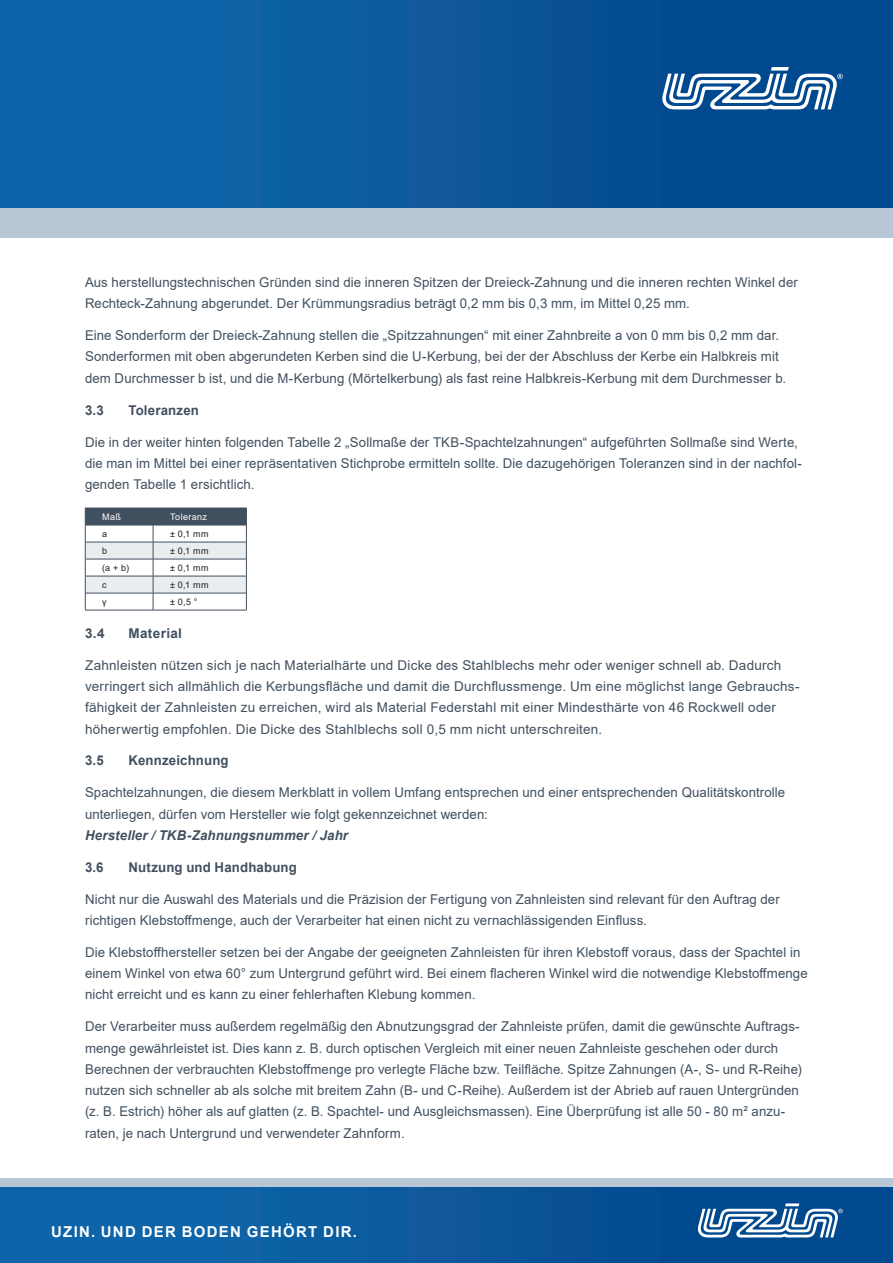
<style>
.page{position:relative;width:893px;height:1263px;background:#fff}
.page>*{position:absolute;margin:0;border:0;box-sizing:border-box;transform-origin:0 0}
.t1{font:700 15px "Arial";letter-spacing:.085em;color:#fff}
.BU_Links_VERSAL{font:13.5px/21.3px "Arial";letter-spacing:.01em;color:#41505f}
.BU_Links_VERSAL-2{font:700 13.5px "Arial";letter-spacing:.015em;color:#41505f}
.BU_Links_VERSAL-3{font:9px "Arial";letter-spacing:.04em;color:#231f20}
.BU_Links_VERSAL-4{font:9px "Arial";letter-spacing:.04em;color:#fff}
.s1{font-weight:700;font-style:italic}
</style>
<div class="page">
<div style="left:0;top:1186px;width:893px;height:77px;background:linear-gradient(to right,#1269ad,#01448a)"></div>
<div style="left:0;top:1178px;width:893px;height:8px;background:#b8c6d6"></div>
<div style="left:0;top:0;width:893px;height:208px;background:linear-gradient(to right,#1269ad,#01448a)"></div>
<div style="left:0;top:208px;width:893px;height:30px;background:#b8c6d6"></div>
<svg style="left:698px;top:1203px;width:145px;height:34px"></svg>
<svg style="left:662px;top:67px;width:181px;height:42px"></svg>
<svg style="left:85px;top:508px;width:162px;height:102px"></svg>
<hr style="left:85px;top:610px;width:68px;height:1px;background:#41505f">
<hr style="left:153px;top:610px;width:94px;height:1px;background:#41505f">
<p class="BU_Links_VERSAL" style="left:85px;top:272px;width:714px">Aus herstellungstechnischen Gründen sind die inneren Spitzen der Dreieck-Zahnung und die inneren rechten Winkel der<br>Rechteck-Zahnung abgerundet. Der Krümmungsradius beträgt 0,2 mm bis 0,3 mm, im Mittel 0,25 mm.</p>
<p class="BU_Links_VERSAL" style="left:85px;top:325px;width:703px">Eine Sonderform der Dreieck-Zahnung stellen die „Spitzzahnungen“ mit einer Zahnbreite a von 0 mm bis 0,2 mm dar.<br>Sonderformen mit oben abgerundeten Kerben sind die U-Kerbung, bei der der Abschluss der Kerbe ein Halbkreis mit dem Durchmesser b ist, und die M-Kerbung (Mörtelkerbung) als fast reine Halbkreis-Kerbung mit dem Durchmesser b.</p>
<p class="BU_Links_VERSAL-2" style="left:85px;top:400px;width:20px">3.3</p>
<p class="BU_Links_VERSAL-2" style="left:129px;top:400px;width:72px">Toleranzen</p>
<p class="BU_Links_VERSAL" style="left:85px;top:431px;width:718px">Die in der weiter hinten folgenden Tabelle 2 „Sollmaße der TKB-Spachtelzahnungen“ aufgeführten Sollmaße sind Werte, die man im Mittel bei einer repräsentativen Stichprobe ermitteln sollte. Die dazugehörigen Toleranzen sind in der nachfol&shy;genden Tabelle 1 ersichtlich.</p>
<p class="BU_Links_VERSAL-4" style="left:102px;top:510px;width:20px">Maß</p>
<p class="BU_Links_VERSAL-4" style="left:170px;top:510px;width:38px">Toleranz</p>
<p class="BU_Links_VERSAL-3" style="left:102px;top:527px;width:7px">a</p>
<p class="BU_Links_VERSAL-3" style="left:170px;top:527px;width:40px">± 0,1 mm</p>
<p class="BU_Links_VERSAL-3" style="left:102px;top:544px;width:7px">b</p>
<p class="BU_Links_VERSAL-3" style="left:170px;top:544px;width:40px">± 0,1 mm</p>
<p class="BU_Links_VERSAL-3" style="left:102px;top:561px;width:28px">(a + b)</p>
<p class="BU_Links_VERSAL-3" style="left:170px;top:561px;width:40px">± 0,1 mm</p>
<p class="BU_Links_VERSAL-3" style="left:102px;top:578px;width:6px">c</p>
<p class="BU_Links_VERSAL-3" style="left:170px;top:578px;width:40px">± 0,1 mm</p>
<p class="BU_Links_VERSAL-3" style="left:102px;top:595px;width:6px">γ</p>
<p class="BU_Links_VERSAL-3" style="left:170px;top:595px;width:29px">± 0,5 °</p>
<p class="BU_Links_VERSAL-2" style="left:85px;top:624px;width:21px">3.4</p>
<p class="BU_Links_VERSAL-2" style="left:129px;top:624px;width:55px">Material</p>
<p class="BU_Links_VERSAL" style="left:85px;top:654px;width:716px">Zahnleisten nützen sich je nach Materialhärte und Dicke des Stahlblechs mehr oder weniger schnell ab. Dadurch verringert sich allmählich die Kerbungsfläche und damit die Durchflussmenge. Um eine möglichst lange Gebrauchs&shy;fähigkeit der Zahnleisten zu erreichen, wird als Material Federstahl mit einer Mindesthärte von 46 Rockwell oder höherwertig empfohlen. Die Dicke des Stahlblechs soll 0,5 mm nicht unterschreiten.</p>
<p class="BU_Links_VERSAL-2" style="left:85px;top:751px;width:20px">3.5</p>
<p class="BU_Links_VERSAL-2" style="left:129px;top:751px;width:102px">Kennzeichnung</p>
<p class="BU_Links_VERSAL" style="left:85px;top:782px;width:702px">Spachtelzahnungen, die diesem Merkblatt in vollem Umfang entsprechen und einer entsprechenden Qualitätskontrolle unterliegen, dürfen vom Hersteller wie folgt gekennzeichnet werden:<br><span class="s1">Hersteller / TKB-Zahnungsnummer / Jahr</span></p>
<p class="BU_Links_VERSAL-2" style="left:85px;top:857px;width:20px">3.6</p>
<p class="BU_Links_VERSAL-2" style="left:129px;top:857px;width:170px">Nutzung und Handhabung</p>
<p class="BU_Links_VERSAL" style="left:85px;top:888px;width:696px">Nicht nur die Auswahl des Materials und die Präzision der Fertigung von Zahnleisten sind relevant für den Auftrag der richtigen Klebstoffmenge, auch der Verarbeiter hat einen nicht zu vernachlässigenden Einfluss.</p>
<p class="BU_Links_VERSAL" style="left:85px;top:941px;width:724px">Die Klebstoffhersteller setzen bei der Angabe der geeigneten Zahnleisten für ihren Klebstoff voraus, dass der Spachtel in einem Winkel von etwa 60° zum Untergrund geführt wird. Bei einem flacheren Winkel wird die notwendige Klebstoffmenge nicht erreicht und es kann zu einer fehlerhaften Klebung kommen.</p>
<p class="BU_Links_VERSAL" style="left:85px;top:1016px;width:718px">Der Verarbeiter muss außerdem regelmäßig den Abnutzungsgrad der Zahnleiste prüfen, damit die gewünschte Auftrags&shy;menge gewährleistet ist. Dies kann z. B. durch optischen Vergleich mit einer neuen Zahnleiste geschehen oder durch Berechnen der verbrauchten Klebstoffmenge pro verlegte Fläche bzw. Teilfläche. Spitze Zahnungen (A-, S- und R-Reihe) nutzen sich schneller ab als solche mit breitem Zahn (B- und C-Reihe). Außerdem ist der Abrieb auf rauen Untergründen (z. B. Estrich) höher als auf glatten (z. B. Spachtel- und Ausgleichsmassen). Eine Überprüfung ist alle 50 - 80 m² anzu&shy;raten, je nach Untergrund und verwendeter Zahnform.</p>
<p class="t1" style="left:51px;top:1221px;width:307px">UZIN. UND DER BODEN GEHÖRT DIR.</p>
</div>
